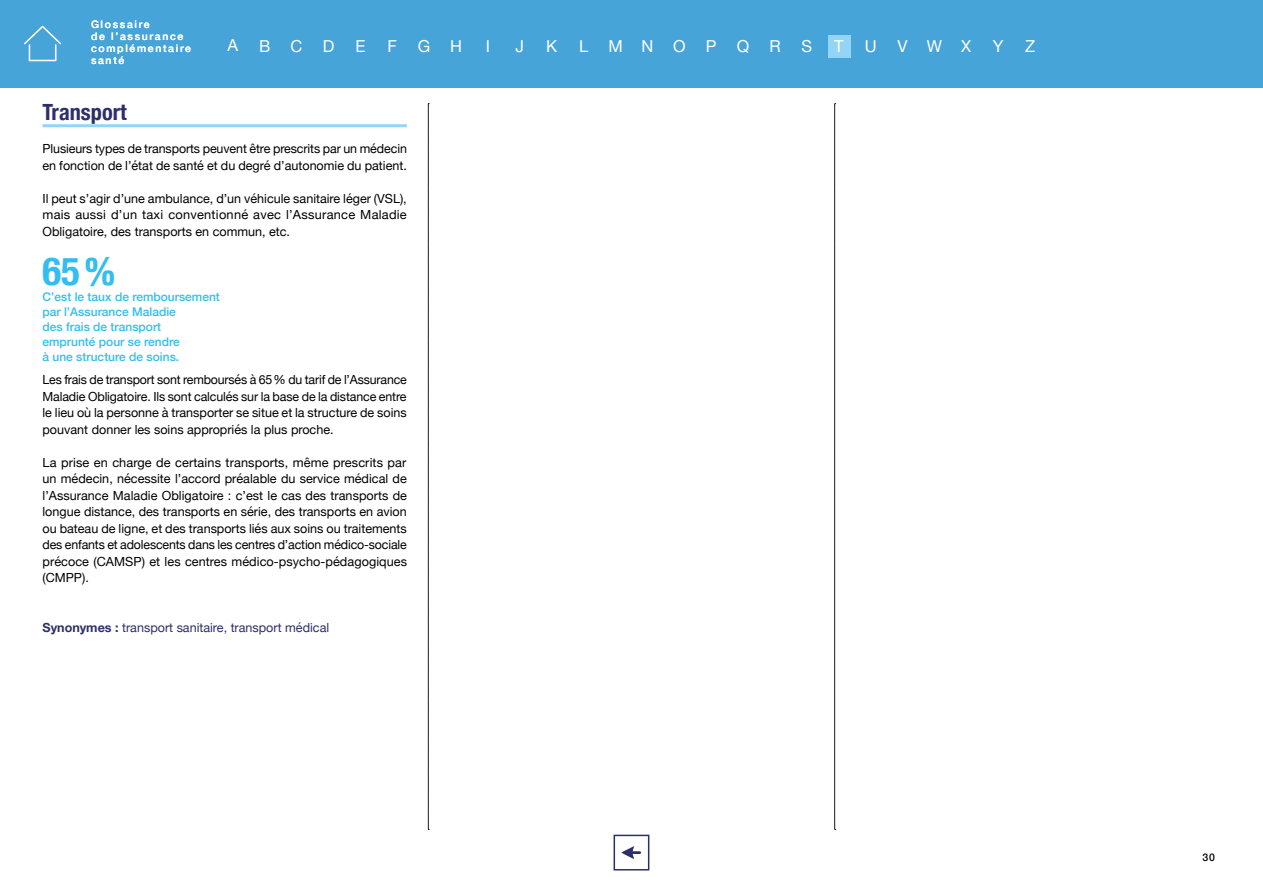
<style>
.page{position:relative;width:1263px;height:893px;background:#fff}
.page>*{position:absolute;margin:0;border:0;box-sizing:border-box;transform-origin:0 0}
.t1{font:700 condensed 39px "Helvetica Neue";color:#32bef0}
.t2{font:700 condensed 22.35px "Helvetica Neue";color:#2d2f6a}
.t3{font:16.5px "Helvetica Neue";letter-spacing:1.19em;color:#fff}
.t4{font:12.6px/16.5px "Helvetica Neue";color:#000;text-align:justify}
.t5{font:12.6px "Helvetica Neue";color:#2d2f6a}
.t6{font:500 12px/15px "Helvetica Neue";color:#32bef0}
.t7{font:500 10.5px/12px "Helvetica Neue";letter-spacing:.16em;color:#fff}
.t8{font:500 10.5px "Helvetica Neue";color:#000}
.s1{font-weight:700}
</style>
<div class="page">
<div style="left:0;top:0;width:1263px;height:87px;background:#47a4d8"></div>
<hr style="left:43px;top:124px;width:364px;height:3px;background:#93d5f6">
<div style="left:613px;top:835px;width:36px;height:35px;border:2px solid #2d2f6a"></div>
<svg style="left:621px;top:846px;width:20px;height:13px"></svg>
<svg style="left:24px;top:26px;width:37px;height:35px"></svg>
<div style="left:827px;top:35px;width:23px;height:23px;background:#93d5f6"></div>
<svg style="left:428px;top:103px;width:1px;height:727px"></svg>
<svg style="left:834px;top:103px;width:2px;height:727px"></svg>
<p class="t7" style="left:91px;top:18px;width:102px">Glossaire<br>de l’assurance complémentaire santé</p>
<h2 class="t2" style="left:43px;top:93px;width:86px">Transport</h2>
<h3 class="t3" style="left:227px;top:33px;width:12px">A</h3>
<h3 class="t3" style="left:259px;top:34px;width:77px">BCD</h3>
<h3 class="t3" style="left:387px;top:34px;width:11px">F</h3>
<h3 class="t3" style="left:450px;top:34px;width:13px">H</h3>
<h3 class="t3" style="left:355px;top:34px;width:12px">E</h3>
<h3 class="t3" style="left:418px;top:34px;width:14px">G</h3>
<h3 class="t3" style="left:486px;top:34px;width:6px">I</h3>
<h3 class="t3" style="left:516px;top:34px;width:10px">J</h3>
<h3 class="t3" style="left:546px;top:34px;width:13px">K</h3>
<h3 class="t3" style="left:579px;top:34px;width:45px">L M</h3>
<h3 class="t3" style="left:673px;top:34px;width:45px">O P</h3>
<h3 class="t3" style="left:641px;top:34px;width:13px">N</h3>
<h3 class="t3" style="left:737px;top:34px;width:45px">Q R</h3>
<h3 class="t3" style="left:801px;top:34px;width:12px">S</h3>
<h3 class="t3" style="left:865px;top:34px;width:13px">U</h3>
<h3 class="t3" style="left:897px;top:34px;width:75px">VWX</h3>
<h3 class="t3" style="left:993px;top:34px;width:12px">Y</h3>
<h3 class="t3" style="left:1025px;top:34px;width:12px">Z</h3>
<h3 class="t3" style="left:834px;top:34px;width:11px">T</h3>
<p class="t4" style="left:43px;top:141px;width:366px">Plusieurs types de transports peuvent être prescrits par un médecin en fonction de l’état de santé et du degré d’autonomie du patient.</p>
<p class="t4" style="left:43px;top:190px;width:366px">Il peut s’agir d’une ambulance, d’un véhicule sanitaire léger (VSL), mais aussi d’un taxi conventionné avec l’Assurance Maladie Obligatoire, des transports en commun, etc.</p>
<h1 class="t1" style="left:43px;top:238px;width:74px">65%</h1>
<p class="t6" style="left:43px;top:288px;width:179px">C’est le taux de remboursement par l’Assurance Maladie<br>des frais de transport<br>emprunté pour se rendre<br>à une structure de soins.</p>
<p class="t4" style="left:43px;top:372px;width:366px">Les frais de transport sont remboursés à 65% du tarif de l’Assurance Maladie Obligatoire. Ils sont calculés sur la base de la distance entre le lieu où la personne à transporter se situe et la structure de soins pouvant donner les soins appropriés la plus proche.</p>
<p class="t4" style="left:43px;top:454px;width:366px">La prise en charge de certains transports, même prescrits par un médecin, nécessite l’accord préalable du service médical de l’Assurance Maladie Obligatoire : c’est le cas des transports de longue distance, des transports en série, des transports en avion ou bateau de ligne, et des transports liés aux soins ou traitements des enfants et adolescents dans les centres d’action médico-sociale précoce (CAMSP) et les centres médico-psycho-pédagogiques (CMPP).</p>
<p class="t5" style="left:43px;top:618px;width:288px"><span class="s1">Synonymes :</span> transport sanitaire, transport médical</p>
<p class="t8" style="left:1202px;top:848px;width:14px">30</p>
</div>
